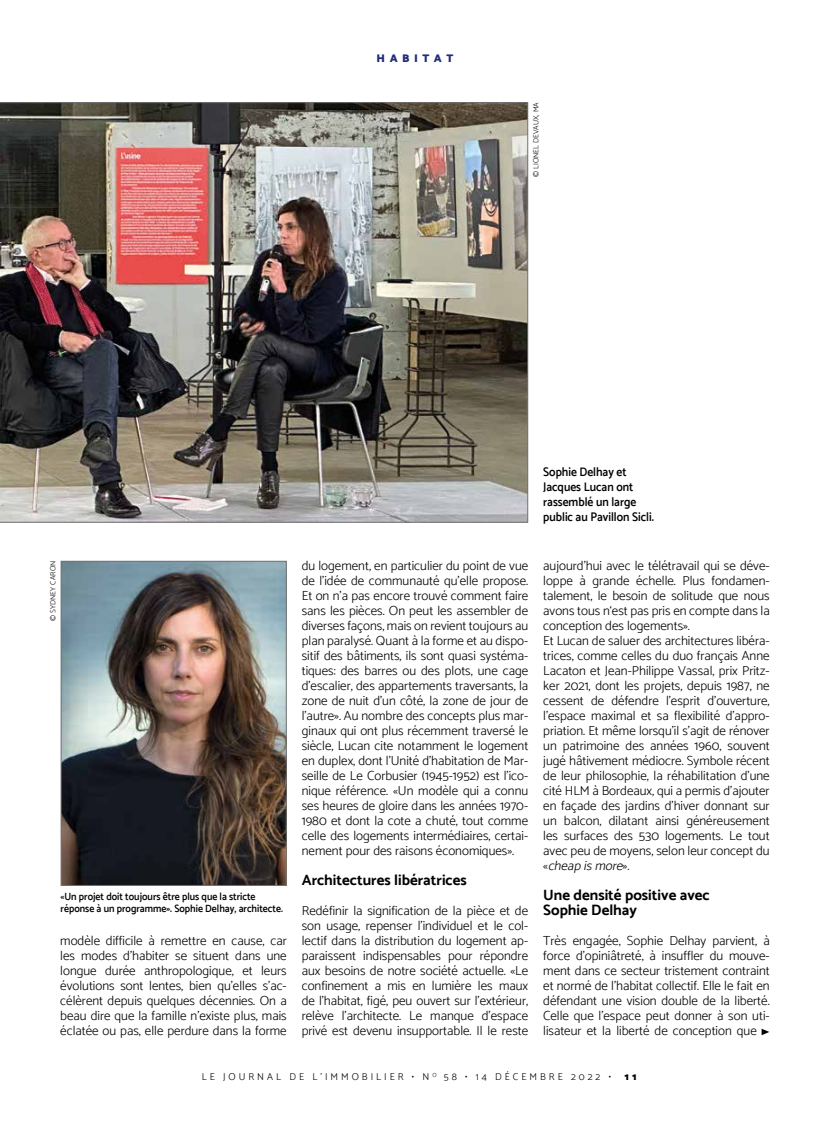
<style>
.page{position:relative;width:830px;height:1134px;background:#fff}
.page>*{position:absolute;margin:0;border:0;box-sizing:border-box;transform-origin:0 0}
.t1{font:700 15px/15px "Catamaran";color:#000}
.t2{font:300 13.12px/15px "Catamaran";color:#000;text-align:justify}
.t3{font:600 12.5px/15px "Catamaran";color:#000;scale:.92 1}
.t4{font:900 11.25px "Catamaran";letter-spacing:.4em;color:#232c77}
.t5{font:600 10.62px/11.9px "Catamaran";color:#000;scale:.92 1}
.t6{font:300 10px "Catamaran";letter-spacing:.3em;color:#000}
.t7{font:900 10px "Catamaran";color:#000}
.t8{font:300 7.5px "Catamaran";letter-spacing:.01em;color:#000}
.s1{font-style:italic}
</style>
<div class="page">
<svg style="left:761px;top:1029px;width:8px;height:6px"></svg>
<img style="left:0;top:102px;width:528px;height:421px">
<img style="left:63px;top:563px;width:221px;height:321px">
<div style="left:61px;top:561px;width:225px;height:325px;border:1px solid #727271"></div>
<p class="t4" style="left:376px;top:51px;width:78px">HABITAT</p>
<p class="t8" style="left:531px;top:177px;width:76px;rotate:-90deg">© LIONEL DEVAUX, MA</p>
<p class="t8" style="left:48px;top:621px;width:62px;rotate:-90deg">© SYDNEY CARON</p>
<p class="t5" style="left:61px;top:891px;width:243px">«Un projet doit toujours être plus que la stricte réponse à un programme». Sophie Delhay, architecte.</p>
<p class="t2" style="left:60px;top:933px;width:228px">modèle difficile à remettre en cause, car les modes d’habiter se situent dans une longue durée anthropologique, et leurs évolutions sont lentes, bien qu’elles s’ac&shy;célèrent depuis quelques décennies. On a beau dire que la famille n’existe plus, mais éclatée ou pas, elle perdure dans la forme</p>
<p class="t2" style="left:301px;top:558px;width:228px">du logement, en particulier du point de vue de l’idée de communauté qu’elle propose.<br>Et on n’a pas encore trouvé comment faire sans les pièces. On peut les assembler de diverses façons, mais on revient toujours au plan paralysé. Quant à la forme et au dispo&shy;sitif des bâtiments, ils sont quasi systéma&shy;tiques: des barres ou des plots, une cage d’escalier, des appartements traversants, la zone de nuit d’un côté, la zone de jour de l’autre». Au nombre des concepts plus mar&shy;ginaux qui ont plus récemment traversé le siècle, Lucan cite notamment le logement en duplex, dont l’Unité d’habitation de Mar&shy;seille de Le Corbusier (1945-1952) est l’ico&shy;nique référence. «Un modèle qui a connu ses heures de gloire dans les années 1970- 1980 et dont la cote a chuté, tout comme celle des logements intermédiaires, certai&shy;nement pour des raisons économiques».</p>
<p class="t1" style="left:301px;top:872px;width:166px">Architectures libératrices</p>
<p class="t2" style="left:301px;top:903px;width:228px">Redéfinir la signification de la pièce et de son usage, repenser l’individuel et le col&shy;lectif dans la distribution du logement ap&shy;paraissent indispensables pour répondre aux besoins de notre société actuelle. «Le confinement a mis en lumière les maux de l’habitat, figé, peu ouvert sur l’extérieur, relève l’architecte. Le manque d’espace privé est devenu insupportable. Il le reste</p>
<p class="t3" style="left:543px;top:464px;width:122px">Sophie Delhay et<br>Jacques Lucan ont rassemblé un large public au Pavillon Sicli.</p>
<p class="t2" style="left:543px;top:558px;width:228px;text-align:left">aujourd’hui avec le télétravail qui se déve&shy;loppe à grande échelle. Plus fondamen&shy;talement, le besoin de solitude que nous avons tous n‘est pas pris en compte dans la conception des logements».<br>Et Lucan de saluer des architectures libéra&shy;trices, comme celles du duo français Anne Lacaton et Jean-Philippe Vassal, prix Pritz&shy;ker 2021, dont les projets, depuis 1987, ne cessent de défendre l’esprit d’ouverture, l’espace maximal et sa flexibilité d’appro&shy;priation. Et même lorsqu’il s’agit de rénover un patrimoine des années 1960, souvent jugé hâtivement médiocre. Symbole récent de leur philosophie, la réhabilitation d’une cité HLM à Bordeaux, qui a permis d’ajouter en façade des jardins d’hiver donnant sur un balcon, dilatant ainsi généreusement les surfaces des 530 logements. Le tout avec peu de moyens, selon leur concept du « <span class="s1">cheapismore</span>» .</p>
<p class="t1" style="left:543px;top:887px;width:168px">Une densité positive avec<br>Sophie Delhay</p>
<p class="t2" style="left:543px;top:933px;width:228px">Très engagée, Sophie Delhay parvient, à force d’opiniâtreté, à insuffler du mouve&shy;ment dans ce secteur tristement contraint et normé de l’habitat collectif. Elle le fait en défendant une vision double de la liberté.<br>Celle que l’espace peut donner à son uti&shy;lisateur et la liberté de conception que</p>
<p class="t6" style="left:201px;top:1071px;width:410px">LE JOURNAL DE L’IMMOBILIER • N <sup>O</sup> 58 • 14 DÉCEMBRE 2022 •</p>
<p class="t7" style="left:624px;top:1071px;width:13px">1 1</p>
</div>
